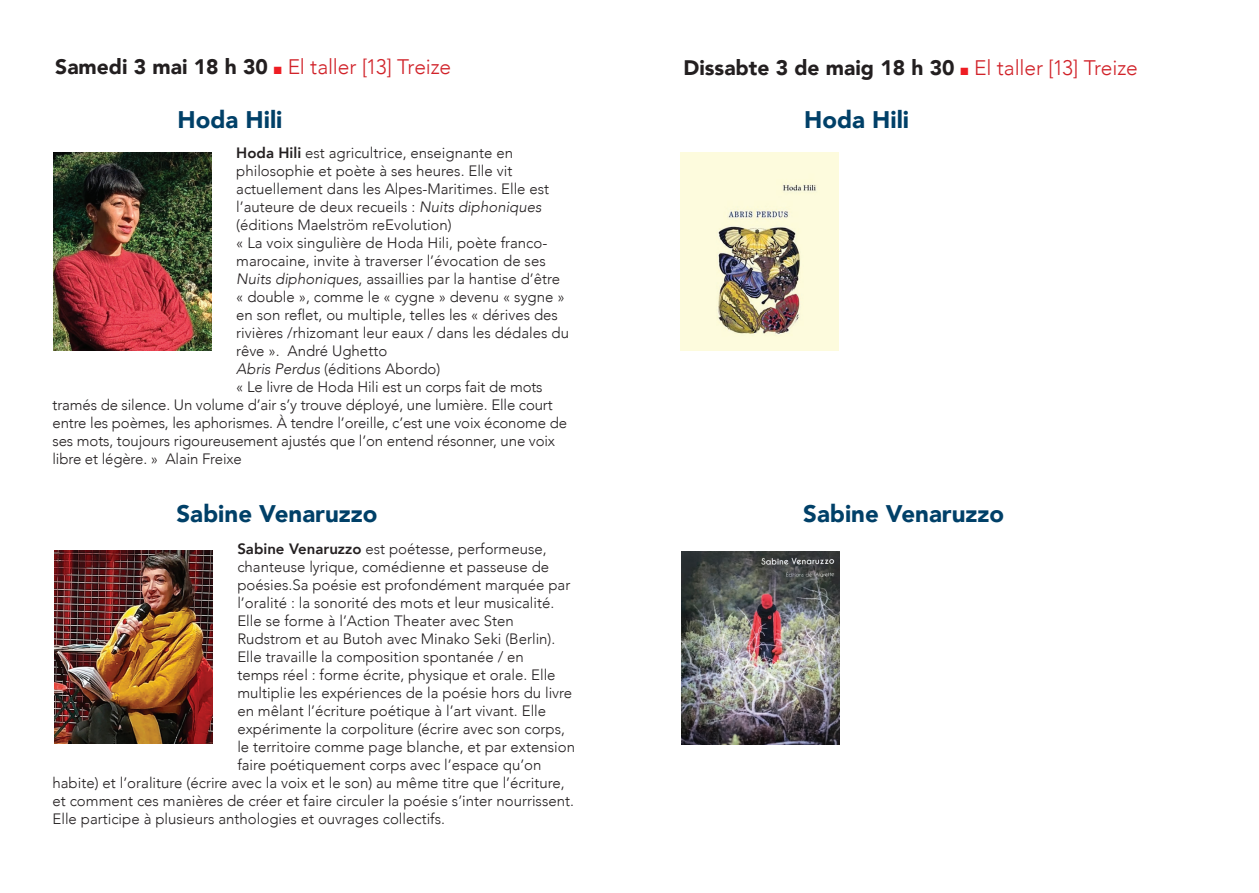
<style>
.page{position:relative;width:1259px;height:893px;background:#fff}
.page>*{position:absolute;margin:0;border:0;box-sizing:border-box;transform-origin:0 0}
.t1{font:900 24px "Avenir";color:#004068}
.t2{font:900 21px "Avenir";color:#231f20}
.t3{font:300 21px "Avenir";letter-spacing:-.01em;color:#d1232a}
.t4{font:300 15px "Avenir";color:#231f20}
.s1{font-weight:900;color:#231f20}
.s2{color:#ee1d23}
.s3{font-weight:300;color:#d1232a}
.s4{font-weight:800}
.s5{font-style:italic}
</style>
<div class="page">
<img style="left:54px;top:153px;width:157px;height:197px">
<img style="left:55px;top:551px;width:157px;height:192px">
<img style="left:680px;top:153px;width:158px;height:198px">
<img style="left:681px;top:552px;width:158px;height:193px">
<h2 class="t3" style="left:55px;top:54px;width:397px"><span class="s1">Samedi 3 mai 18 h 30</span> <span class="s2">■</span> El taller [13] Treize</h2>
<h2 class="t2" style="left:683px;top:49px;width:456px">Dissabte 3 de maig 18 h 30 <span class="s2">■</span> <span class="s3">El taller [13] Treize</span></h2>
<h1 class="t1" style="left:178px;top:99px;width:106px">Hoda Hili</h1>
<p class="t4" style="left:236px;top:144px;width:278px"><span class="s4">Hoda Hili</span> est agricultrice, enseignante en</p>
<p class="t4" style="left:236px;top:162px;width:278px">philosophie et poète à ses heures. Elle vit</p>
<p class="t4" style="left:236px;top:180px;width:314px">actuellement dans les Alpes-Maritimes. Elle est</p>
<p class="t4" style="left:236px;top:198px;width:307px">l’auteure de deux recueils : <span class="s5">Nuits diphoniques</span></p>
<p class="t4" style="left:236px;top:216px;width:217px">(éditions Maelström reEvolution)</p>
<p class="t4" style="left:236px;top:234px;width:312px">« La voix singulière de Hoda Hili, poète franco-</p>
<p class="t4" style="left:236px;top:252px;width:311px">marocaine, invite à traverser l’évocation de ses</p>
<p class="t4" style="left:236px;top:270px;width:325px"><span class="s5">Nuits diphoniques</span>, assaillies par la hantise d’être</p>
<p class="t4" style="left:236px;top:288px;width:330px">« double », comme le « cygne » devenu « sygne »</p>
<p class="t4" style="left:236px;top:306px;width:323px">en son reflet, ou multiple, telles les « dérives des</p>
<p class="t4" style="left:236px;top:324px;width:334px">rivières /rhizomant leur eaux / dans les dédales du</p>
<p class="t4" style="left:236px;top:342px;width:152px">rêve ». André Ughetto</p>
<p class="t4" style="left:236px;top:360px;width:206px"><span class="s5">Abris Perdus</span> (éditions Abordo)</p>
<p class="t4" style="left:236px;top:378px;width:308px">« Le livre de Hoda Hili est un corps fait de mots</p>
<p class="t4" style="left:53px;top:396px;width:502px">tramés de silence. Un volume d’air s’y trouve déployé, une lumière. Elle court</p>
<p class="t4" style="left:53px;top:414px;width:516px">entre les poèmes, les aphorismes. À tendre l’oreille, c’est une voix économe de</p>
<p class="t4" style="left:53px;top:432px;width:504px">ses mots, toujours rigoureusement ajustés que l’on entend résonner, une voix</p>
<p class="t4" style="left:53px;top:450px;width:191px">libre et légère. » Alain Freixe</p>
<h1 class="t1" style="left:804px;top:99px;width:106px">Hoda Hili</h1>
<h1 class="t1" style="left:176px;top:493px;width:202px">Sabine Venaruzzo</h1>
<p class="t4" style="left:237px;top:540px;width:311px"><span class="s4">Sabine Venaruzzo</span> est poétesse, performeuse,</p>
<p class="t4" style="left:237px;top:558px;width:313px">chanteuse lyrique, comédienne et passeuse de</p>
<p class="t4" style="left:237px;top:576px;width:334px">poésies.Sa poésie est profondément marquée par</p>
<p class="t4" style="left:237px;top:594px;width:318px">l’oralité : la sonorité des mots et leur musicalité.</p>
<p class="t4" style="left:237px;top:612px;width:278px">Elle se forme à l’Action Theater avec Sten</p>
<p class="t4" style="left:237px;top:630px;width:319px">Rudstrom et au Butoh avec Minako Seki (Berlin).</p>
<p class="t4" style="left:237px;top:648px;width:288px">Elle travaille la composition spontanée / en</p>
<p class="t4" style="left:237px;top:666px;width:320px">temps réel : forme écrite, physique et orale. Elle</p>
<p class="t4" style="left:237px;top:684px;width:336px">multiplie les expériences de la poésie hors du livre</p>
<p class="t4" style="left:237px;top:702px;width:310px">en mêlant l’écriture poétique à l’art vivant. Elle</p>
<p class="t4" style="left:237px;top:720px;width:329px">expérimente la corpoliture (écrire avec son corps,</p>
<p class="t4" style="left:237px;top:738px;width:339px">le territoire comme page blanche, et par extension</p>
<p class="t4" style="left:237px;top:756px;width:306px">faire poétiquement corps avec l’espace qu’on</p>
<p class="t4" style="left:53px;top:774px;width:513px">habite) et l’oraliture (écrire avec la voix et le son) au même titre que l’écriture,</p>
<p class="t4" style="left:53px;top:792px;width:523px">et comment ces manières de créer et faire circuler la poésie s’inter nourrissent.</p>
<p class="t4" style="left:53px;top:810px;width:394px">Elle participe à plusieurs anthologies et ouvrages collectifs.</p>
<h1 class="t1" style="left:803px;top:493px;width:202px">Sabine Venaruzzo</h1>
</div>
